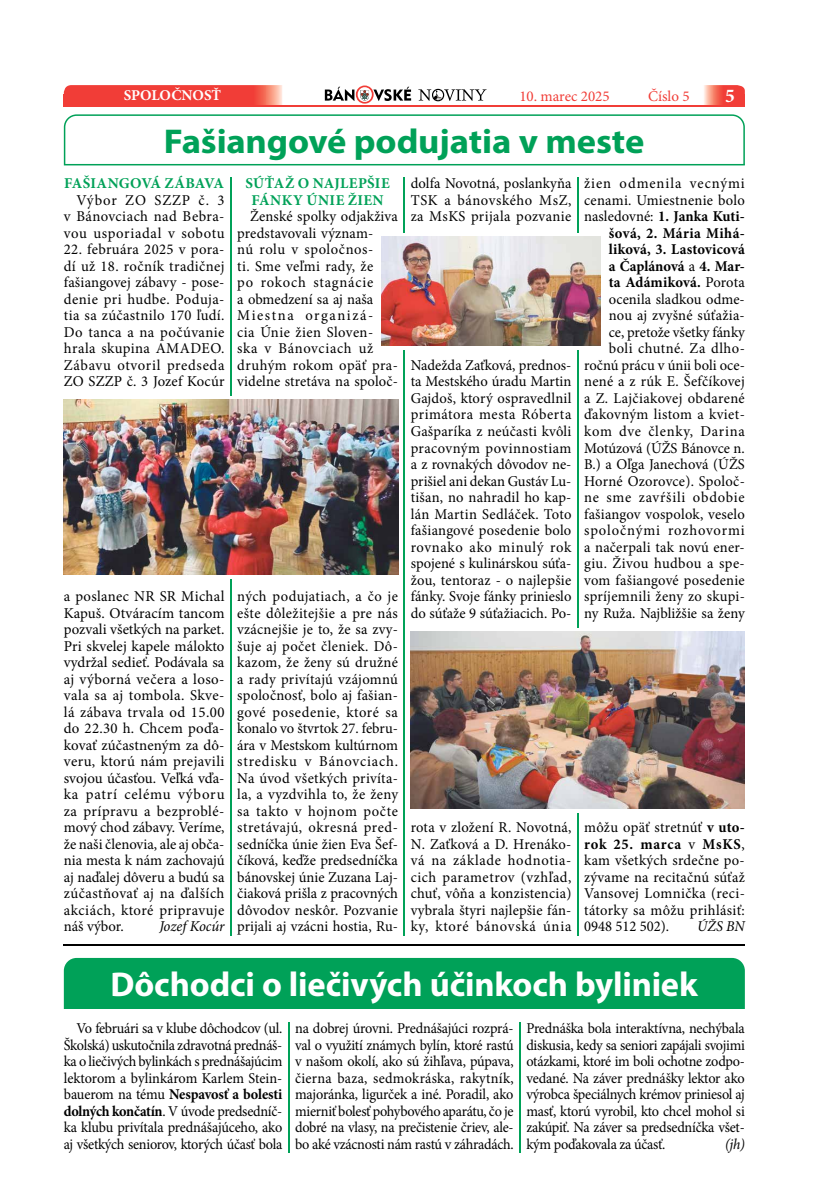
<style>
.page{position:relative;width:830px;height:1200px;background:#fff}
.page>*{position:absolute;margin:0;border:0;box-sizing:border-box;transform-origin:0 0}
.t1{font:700 34.5px "Myriad Pro";letter-spacing:-.005em;color:#fff}
.t2{font:700 34.5px "Myriad Pro";letter-spacing:-.005em;color:#00a158;scale:1.06 1}
.t3{font:700 19.5px "Minion Pro";color:#fff}
.t4{font:15px/16.5px "Minion Pro";letter-spacing:.015em;color:#000;text-align:justify}
.t5{font:15px/16.5px "Minion Pro";letter-spacing:.015em;color:#000;text-align:justify;scale:.95 1}
.t6{font:700 15px/16.5px "Minion Pro";letter-spacing:.025em;color:#00a158;text-align:center}
.t7{font:15px "Minion Pro";color:#f13d37}
.t8{font:700 15px "Minion Pro";letter-spacing:.005em;color:#00a158}
.t9{font:italic 15px "Minion Pro";color:#000}
.t10{font:700 15px "Minion Pro";color:#fff}
.t11{font:italic 15px "Minion Pro";color:#000;scale:.95 1}
.s1{font-weight:700}
</style>
<div class="page">
<svg style="left:325px;top:85px;width:86px;height:19px"></svg>
<svg style="left:418px;top:89px;width:68px;height:12px"></svg>
<svg style="left:64px;top:85px;width:218px;height:20px;background:#f14841"></svg>
<svg style="left:704px;top:85px;width:40px;height:20px"></svg>
<hr style="left:74px;top:105px;width:658px;height:1px;background:#f13d37">
<div style="left:64px;top:94px;width:17px;height:12px;background:#f13d37"></div>
<div style="left:727px;top:94px;width:17px;height:12px;background:#f13d37"></div>
<hr style="left:64px;top:943px;width:680px;height:2px;background:#000">
<hr style="left:288px;top:1022px;width:1px;height:130px;background:#00a158">
<hr style="left:519px;top:1022px;width:1px;height:130px;background:#00a158">
<hr style="left:230px;top:579px;width:1px;height:356px;background:#00a158">
<hr style="left:230px;top:177px;width:1px;height:218px;background:#00a158">
<hr style="left:403px;top:350px;width:2px;height:585px;background:#00a158">
<hr style="left:403px;top:177px;width:2px;height:55px;background:#00a158">
<hr style="left:576px;top:350px;width:2px;height:277px;background:#00a158">
<hr style="left:576px;top:177px;width:2px;height:55px;background:#00a158">
<hr style="left:576px;top:812px;width:2px;height:123px;background:#00a158">
<div style="left:64px;top:957px;width:680px;height:51px;background:#00a158"></div>
<svg style="left:64px;top:114px;width:680px;height:51px"></svg>
<img style="left:64px;top:399px;width:334px;height:176px">
<img style="left:381px;top:237px;width:219px;height:108px">
<img style="left:410px;top:631px;width:334px;height:177px">
<p class="t10" style="left:124px;top:85px;width:99px">SPOLOČNOSŤ</p>
<p class="t7" style="left:519px;top:86px;width:92px">10. marec 2025</p>
<p class="t7" style="left:647px;top:86px;width:43px">Číslo 5</p>
<h2 class="t3" style="left:724px;top:82px;width:11px">5</h2>
<h1 class="t2" style="left:164px;top:119px;width:454px">Fašiangové podujatia v meste</h1>
<p class="t8" style="left:64px;top:173px;width:161px">FAŠIANGOVÁ ZÁBAVA</p>
<p class="t4" style="left:64px;top:192px;width:162px;text-indent:13px">Výbor ZO SZZP č. 3 v Bánovciach nad Bebra&shy;vou usporiadal v sobotu</p>
<p class="t4" style="left:64px;top:241px;width:162px">22. februára 2025 v pora&shy;dí už 18. ročník tradičnej fašiangovej zábavy - pose&shy;denie pri hudbe. Poduja&shy;tia sa zúčastnilo 170 ľudí.<br>Do tanca a na počúvanie hrala skupina AMADEO.<br>Zábavu otvoril predseda ZO SZZP č. 3 Jozef Kocúr</p>
<p class="t6" style="left:245px;top:175px;width:146px">SÚŤAŽ O NAJLEPŠIE<br>FÁNKY ÚNIE ŽIEN</p>
<p class="t4" style="left:237px;top:208px;width:162px;text-align:left;text-indent:13px">Ženské spolky odjakživa predstavovali význam-<br>nú rolu v spoločnos-<br>ti. Sme veľmi rady, že<br>po rokoch stagnácie<br>a obmedzení sa aj naša<br>Miestna organizá-<br>cia Únie žien Sloven-<br>ska v Bánovciach už druhým rokom opäť pra&shy;videlne stretáva na spoloč-</p>
<p class="t4" style="left:64px;top:588px;width:162px">a poslanec NR SR Michal Kapuš. Otváracím tancom pozvali všetkých na parket.<br>Pri skvelej kapele málokto vydržal sedieť. Podávala sa aj výborná večera a loso&shy;vala sa aj tombola. Skve&shy;lá zábava trvala od 15.00 do 22.30 h. Chcem poďa&shy;kovať zúčastneným za dô&shy;veru, ktorú nám prejavili svojou účasťou. Veľká vďa&shy;ka patrí celému výboru za prípravu a bezproblé&shy;mový chod zábavy. Veríme, že naši členovia, ale aj obča&shy;nia mesta k nám zachovajú aj naďalej dôveru a budú sa zúčastňovať aj na ďalších akciách, ktoré pripravuje náš výbor.</p>
<p class="t9" style="left:159px;top:916px;width:67px">Jozef Kocúr</p>
<p class="t4" style="left:237px;top:588px;width:162px">ných podujatiach, a čo je ešte dôležitejšie a pre nás vzácnejšie je to, že sa zvy&shy;šuje aj počet členiek. Dô&shy;kazom, že ženy sú družné a rady privítajú vzájomnú spoločnosť, bolo aj fašian&shy;gové posedenie, ktoré sa konalo vo štvrtok 27. febru&shy;ára v Mestskom kultúrnom stredisku v Bánovciach.<br>Na úvod všetkých privíta&shy;la, a vyzdvihla to, že ženy sa takto v hojnom počte stretávajú, okresná pred&shy;sedníčka únie žien Eva Šef&shy;číková, keďže predsedníčka bánovskej únie Zuzana Laj&shy;čiaková prišla z pracovných dôvodov neskôr. Pozvanie prijali aj vzácni hostia, Ru-</p>
<p class="t4" style="left:410px;top:175px;width:162px">dolfa Novotná, poslankyňa TSK a bánovského MsZ, za MsKS prijala pozvanie</p>
<p class="t4" style="left:410px;top:357px;width:162px">Nadežda Zaťková, prednos&shy;ta Mestského úradu Martin Gajdoš, ktorý ospravedlnil primátora mesta Róberta Gašparíka z neúčasti kvôli pracovným povinnostiam a z rovnakých dôvodov ne&shy;prišiel ani dekan Gustáv Lu&shy;tišan, no nahradil ho kap&shy;lán Martin Sedláček. Toto fašiangové posedenie bolo rovnako ako minulý rok spojené s kulinárskou súťa&shy;žou, tentoraz - o najlepšie fánky. Svoje fánky prinieslo do súťaže 9 súťažiacich. Po-</p>
<p class="t4" style="left:410px;top:819px;width:162px">rota v zložení R. Novotná, N. Zaťková a D. Hrenáko&shy;vá na základe hodnotia&shy;cich parametrov (vzhľad, chuť, vôňa a konzistencia) vybrala štyri najlepšie fán&shy;ky, ktoré bánovská únia</p>
<p class="t4" style="left:584px;top:175px;width:162px;text-align:right">žien odmenila vecnými cenami. Umiestnenie bolo nasledovné: <span class="s1">1. Janka Kuti&shy;šová, 2. Mária Mihá&shy;liková, 3. Lastovicová<br>a Čaplánová</span> a <span class="s1">4. Mar-<br>ta Adámiková.</span> Porota ocenila sladkou odme&shy;nou aj zvyšné súťažia-<br>ce, pretože všetky fánky boli chutné. Za dlho&shy;ročnú prácu v únii boli oce&shy;nené a z rúk E. Šefčíkovej a Z. Lajčiakovej obdarené ďakovným listom a kviet&shy;kom dve členky, Darina<br>Motúzová (ÚŽS Bánovce n.<br>B.) a Oľga Janechová (ÚŽS<br>Horné Ozorovce). Spoloč&shy;ne sme zavŕšili obdobie fašiangov vospolok, veselo spoločnými rozhovormi a načerpali tak novú ener&shy;giu. Živou hudbou a spe&shy;vom fašiangové posedenie spríjemnili ženy zo skupi&shy;ny Ruža. Najbližšie sa ženy</p>
<p class="t4" style="left:584px;top:819px;width:162px">môžu opäť stretnúť <span class="s1">v uto&shy;rok 25. marca</span> v <span class="s1">MsKS</span>, kam všetkých srdečne po&shy;zývame na recitačnú súťaž Vansovej Lomnička (reci&shy;tátorky sa môžu prihlásiť:<br>0948 512 502).</p>
<p class="t9" style="left:696px;top:916px;width:49px">ÚŽS BN</p>
<h1 class="t1" style="left:110px;top:962px;width:588px">Dôchodci o liečivých účinkoch byliniek</h1>
<p class="t5" style="left:64px;top:1020px;width:231px;text-indent:13px">Vo februári sa v klube dôchodcov (ul.<br>Školská) uskutočnila zdravotná prednáš&shy;ka o liečivých bylinkách s prednášajúcim lektorom a bylinkárom Karlem Stein&shy;bauerom na tému <span class="s1">Nespavosť a bolesti dolných končatín</span>. V úvode predsedníč&shy;ka klubu privítala prednášajúceho, ako aj všetkých seniorov, ktorých účasť bola</p>
<p class="t5" style="left:295px;top:1020px;width:231px">na dobrej úrovni. Prednášajúci rozprá&shy;val o využití známych bylín, ktoré rastú v našom okolí, ako sú žihľava, púpava, čierna baza, sedmokráska, rakytník, majoránka, ligurček a iné. Poradil, ako mierniť bolesť pohybového aparátu, čo je dobré na vlasy, na prečistenie čriev, ale&shy;bo aké vzácnosti nám rastú v záhradách.</p>
<p class="t5" style="left:526px;top:1020px;width:231px">Prednáška bola interaktívna, nechýbala diskusia, kedy sa seniori zapájali svojimi otázkami, ktoré im boli ochotne zodpo&shy;vedané. Na záver prednášky lektor ako výrobca špeciálnych krémov priniesol aj masť, ktorú vyrobil, kto chcel mohol si zakúpiť. Na záver sa predsedníčka všet&shy;kým poďakovala za účasť.</p>
<p class="t11" style="left:724px;top:1133px;width:22px">(jh)</p>
</div>
